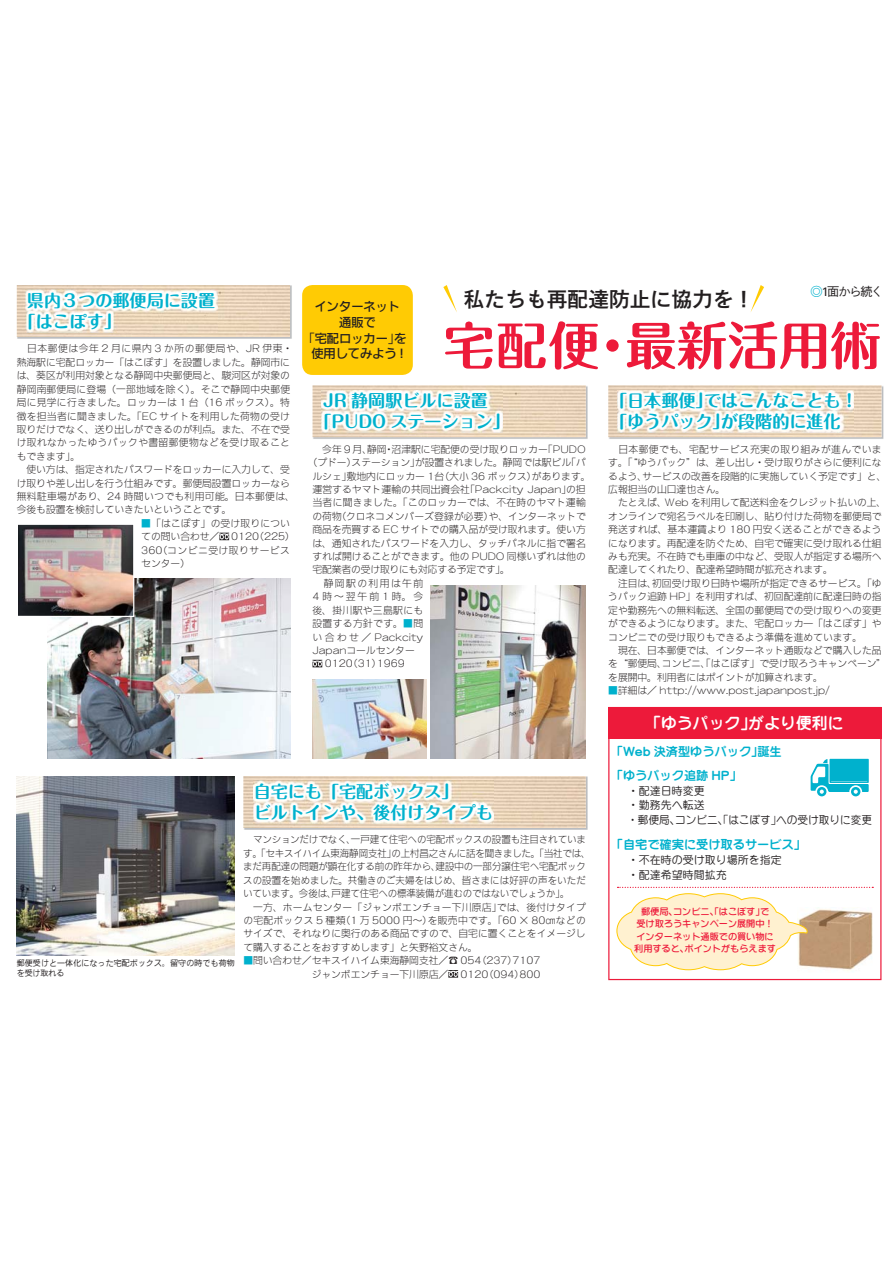
<style>
.page{position:relative;width:893px;height:1263px;background:#fff}
.page>*{position:absolute;margin:0;border:0;box-sizing:border-box;transform-origin:0 0}
.t1{font:51.3px "Maru Fo Pro Bold 90 msp RKSJ H";color:#ed1a3a}
.t2{font:20.7px "Iwa O Go Pro Bd 90 msp RKSJ H";color:#231f20}
.t3{font:17.1px/20.7px "Maru Fo Pro Bold 90 msp RKSJ H";color:#00b1cd}
.t4{font:15.9px "Iwa R Go Pro Bd 90 msp RKSJ H";color:#fff}
.t5{font:12.15px "Iwa R Go Pro Bd 90 msp RKSJ H";color:#00b1cd}
.t6{font:12.15px/15.9px "Iwa N Go Pro Md 90 msp RKSJ H";color:#231f20;text-align:center}
.t7{font:12.15px "Iwa O Go Pro Md 90 msp RKSJ H";letter-spacing:-.115em;color:#231f20}
.t8{font:10.95px/14.7px "Iwa R Go Pro Md 90 msp RKSJ H";color:#231f20}
.t9{font:10.95px "Iwa R Go Pro Md 90 msp RKSJ H";color:#231f20;scale:.9 1}
.t10{font:9.75px/13.4px "Iwa N Go Pro Lt 90 msp RKSJ H";color:#231f20}
.t11{font:9.75px/13.4px "Iwa N Go Pro Lt 90 msp RKSJ H";letter-spacing:.02em;color:#231f20}
.t12{font:9.75px "Iwa N Go Pro Lt 90 msp RKSJ H";letter-spacing:.04em;color:#231f20}
.t13{font:9.75px "Iwa N Go Pro Lt 90 msp RKSJ H";letter-spacing:.15em;color:#231f20}
.t14{font:9.15px/12.1px "Iwa R Go Pro Db 90 msp RKSJ H";color:#ed1a3a;text-align:center}
.t15{font:7.95px/9.8px "Iwa G News Pro Md 90 msp RKSJ H";letter-spacing:.02em;color:#231f20}
.s1{color:#00b1cd}
</style>
<div class="page">
<img style="left:47px;top:579px;width:243px;height:180px">
<img style="left:17px;top:776px;width:218px;height:180px">
<div style="left:608px;top:707px;width:273px;height:31px;background:#ed1a3a"></div>
<svg style="left:219px;top:533px;width:10px;height:7px"></svg>
<svg style="left:448px;top:970px;width:10px;height:8px"></svg>
<img style="left:19px;top:526px;width:113px;height:89px">
<div style="left:17px;top:524px;width:117px;height:93px;border:1px solid #fff"></div>
<svg style="left:443px;top:285px;width:14px;height:27px"></svg>
<svg style="left:750px;top:285px;width:14px;height:27px"></svg>
<img style="left:244px;top:776px;width:344px;height:54px">
<img style="left:243px;top:776px;width:343px;height:52px">
<img style="left:608px;top:385px;width:275px;height:54px">
<img style="left:608px;top:385px;width:273px;height:52px">
<img style="left:17px;top:285px;width:275px;height:54px">
<img style="left:17px;top:285px;width:273px;height:52px">
<img style="left:253px;top:781px;width:241px;height:42px">
<img style="left:618px;top:390px;width:235px;height:42px">
<img style="left:430px;top:586px;width:156px;height:173px">
<img style="left:312px;top:679px;width:115px;height:80px">
<svg style="left:312px;top:660px;width:10px;height:7px"></svg>
<img style="left:313px;top:386px;width:275px;height:53px">
<img style="left:312px;top:385px;width:274px;height:52px">
<img style="left:321px;top:390px;width:181px;height:42px">
<img style="left:25px;top:290px;width:192px;height:42px">
<svg style="left:810px;top:759px;width:59px;height:37px"></svg>
<div style="left:608px;top:707px;width:273px;height:273px;border:1px solid #ed1a3a"></div>
<svg style="left:616px;top:887px;width:257px;height:83px"></svg>
<div style="left:302px;top:285px;width:111px;height:90px;background:#ffcb04;border-radius:10px"></div>
<h3 class="t3" style="left:19px;top:293px;width:198px;text-indent:9px">県内３つの郵便局に設置「はこぽす」</h3>
<p class="t11" style="left:17px;top:343px;width:277px">　日本郵便は今年 2 月に県内 3 か所の郵便局や、JR 伊東・熱海駅に宅配ロッカー「はこぽす」を設置しました。静岡市には、葵区が利用対象となる静岡中央郵便局と、駿河区が対象の静岡南郵便局に登場（一部地域を除く）。そこで静岡中央郵便局に見学に行きました。ロッカーは 1 台（16 ボックス）。特徴を担当者に聞きました。「EC サイトを利用した荷物の受け取りだけでなく、送り出しができるのが利点。また、不在で受け取れなかったゆうパックや書留郵便物などを受け取ることもできます」。</p>
<p class="t10" style="left:17px;top:464px;width:280px;text-indent:10px">使い方は、指定されたパスワードをロッカーに入力して、受け取りや差し出しを行う仕組みです。郵便局設置ロッカーなら無料駐車場があり、24 時間いつでも利用可能。日本郵便は、今後も設置を検討していきたいということです。</p>
<p class="t11" style="left:141px;top:518px;width:155px"><span class="s1">■</span>「はこぽす」の受け取りについての問い合わせ／ 0120（225）<br>360（コンビニ受け取りサービスセンター）</p>
<p class="t6" style="left:303px;top:300px;width:105px">インターネット<br>通販で<br>「宅配ロッカー」を使用してみよう !</p>
<h2 class="t2" style="left:464px;top:291px;width:292px">私たちも再配達防止に協力を！</h2>
<p class="t7" style="left:810px;top:287px;width:74px"><span class="s1">◎</span>1面から続く</p>
<h1 class="t1" style="left:443px;top:326px;width:440px">宅配便・最新活用術</h1>
<h3 class="t3" style="left:314px;top:393px;width:197px;text-indent:9px">JR 静岡駅ビルに設置「PUDO ステーション」</h3>
<p class="t10" style="left:312px;top:444px;width:275px">　今年 9 月、静岡・沼津駅に宅配便の受け取りロッカー「PUDO</p>
<p class="t10" style="left:308px;top:457px;width:280px">（プドー）ステーション」が設置されました。静岡では駅ビル「パ</p>
<p class="t10" style="left:312px;top:471px;width:280px">ルシェ」敷地内にロッカー 1台（大小 36 ボックス）があります。</p>
<p class="t10" style="left:312px;top:484px;width:275px">運営するヤマト運輸の共同出資会社「Packcity Japan」の担</p>
<p class="t11" style="left:312px;top:497px;width:275px">当者に聞きました。「このロッカーでは、不在時のヤマト運輸</p>
<p class="t10" style="left:312px;top:511px;width:275px">の荷物（クロネコメンバーズ登録が必要）や、インターネットで</p>
<p class="t10" style="left:312px;top:524px;width:275px">商品を売買する EC サイトでの購入品が受け取れます。使い方</p>
<p class="t10" style="left:312px;top:538px;width:275px">は、通知されたパスワードを入力し、タッチパネルに指で署名</p>
<p class="t10" style="left:312px;top:551px;width:275px">すれば開けることができます。他の PUDO 同様いずれは他の</p>
<p class="t10" style="left:312px;top:564px;width:199px">宅配業者の受け取りにも対応する予定です」。</p>
<p class="t13" style="left:312px;top:580px;width:112px">　静岡駅の利用は午前</p>
<p class="t10" style="left:312px;top:591px;width:112px">4時～翌午前1時。今</p>
<p class="t12" style="left:312px;top:606px;width:112px">後、掛川駅や三島駅にも</p>
<p class="t12" style="left:312px;top:620px;width:112px">設置する方針です。<span class="s1">■</span>問</p>
<p class="t10" style="left:312px;top:632px;width:112px">い合わせ／ Packcity</p>
<p class="t10" style="left:312px;top:645px;width:104px">Japanコールセンター</p>
<p class="t10" style="left:325px;top:658px;width:82px">0120（31）1969</p>
<h3 class="t3" style="left:610px;top:393px;width:249px">「日本郵便」ではこんなことも！「ゆうパック」が段階的に進化</h3>
<p class="t10" style="left:608px;top:444px;width:280px">　日本郵便でも、宅配サービス充実の取り組みが進んでいます。「“ゆうパック”は、差し出し・受け取りがさらに便利になるよう、サービスの改善を段階的に実施していく予定です」と、広報担当の山口達也さん。<br>　たとえば、Web を利用して配送料金をクレジット払いの上、オンラインで宛名ラベルを印刷し、貼り付けた荷物を郵便局で発送すれば、基本運賃より 180 円安く送ることができるようになります。再配達を防ぐため、自宅で確実に受け取れる仕組みも充実。不在時でも車庫の中など、受取人が指定する場所へ配達してくれたり、配達希望時間が拡充されます。<br>　注目は、初回受け取り日時や場所が指定できるサービス。「ゆうパック追跡 HP」を利用すれば、初回配達前に配達日時の指定や勤務先への無料転送、全国の郵便局での受け取りへの変更ができるようになります。また、宅配ロッカ―「はこぽす」やコンビニでの受け取りもできるよう準備を進めています。<br>　現在、日本郵便では、インターネット通販などで購入した品を“郵便局、コンビニ、「はこぽす」で受け取ろうキャンぺーン”を展開中。利用者にはポイントが加算されます。</p>
<p class="t10" style="left:608px;top:685px;width:223px"><span class="s1">■</span>詳細は／ http://www.post.japanpost.jp/</p>
<h3 class="t4" style="left:645px;top:717px;width:200px">「ゆうパック」がより便利に</h3>
<p class="t5" style="left:611px;top:747px;width:172px">「Web 決済型ゆうパック」誕生</p>
<p class="t15" style="left:17px;top:960px;width:219px">郵便受けと一体化になった宅配ボックス。留守の時でも荷物を受け取れる</p>
<h3 class="t3" style="left:254px;top:784px;width:241px">自宅にも「宅配ボックス」<br>ビルトインや、後付けタイプも</h3>
<p class="t10" style="left:243px;top:834px;width:349px;text-indent:10px">マンションだけでなく、一戸建て住宅への宅配ボックスの設置も注目されています。「セキスイハイム東海静岡支社」の上村昌之さんに話を聞きました。「当社では、まだ再配達の問題が顕在化する前の昨年から、建設中の一部分譲住宅へ宅配ボックスの設置を始めました。共働きのご夫婦をはじめ、皆さまには好評の声をいただいています。今後は、戸建て住宅への標準装備が進むのではないでしょうか」。<br>　一方、ホームセンター「ジャンボエンチョー下川原店」では、後付けタイプの宅配ボックス 5 種類（1 万 5000 円～）を販売中です。「60 × 80㎝などのサイズで、それなりに奥行のある商品ですので、自宅に置くことをイメージして購入することをおすすめします」と矢野裕文さん。</p>
<p class="t10" style="left:243px;top:955px;width:299px"><span class="s1">■</span>問い合わせ／セキスイハイム東海静岡支社／☎ 054（237）7107　　　　　　　ジャンボエンチョー下川原店／ 0120（094）800</p>
<p class="t5" style="left:611px;top:771px;width:133px">「ゆうパック追跡 HP」</p>
<p class="t8" style="left:617px;top:785px;width:89px">　・配達日時変更</p>
<p class="t8" style="left:617px;top:799px;width:89px">　・勤務先へ転送</p>
<p class="t9" style="left:628px;top:816px;width:273px">・郵便局、コンビニ、「はこぽす」への受け取りに変更</p>
<p class="t5" style="left:611px;top:840px;width:197px">「自宅で確実に受け取るサービス」</p>
<p class="t8" style="left:617px;top:854px;width:166px">　・不在時の受け取り場所を指定　・配達希望時間拡充</p>
<p class="t14" style="left:634px;top:907px;width:143px">郵便局、コンビニ、「はこぽす」で<br>受け取ろうキャンペーン展開中！インターネット通販での買い物に利用すると、ポイントがもらえます</p>
</div>
